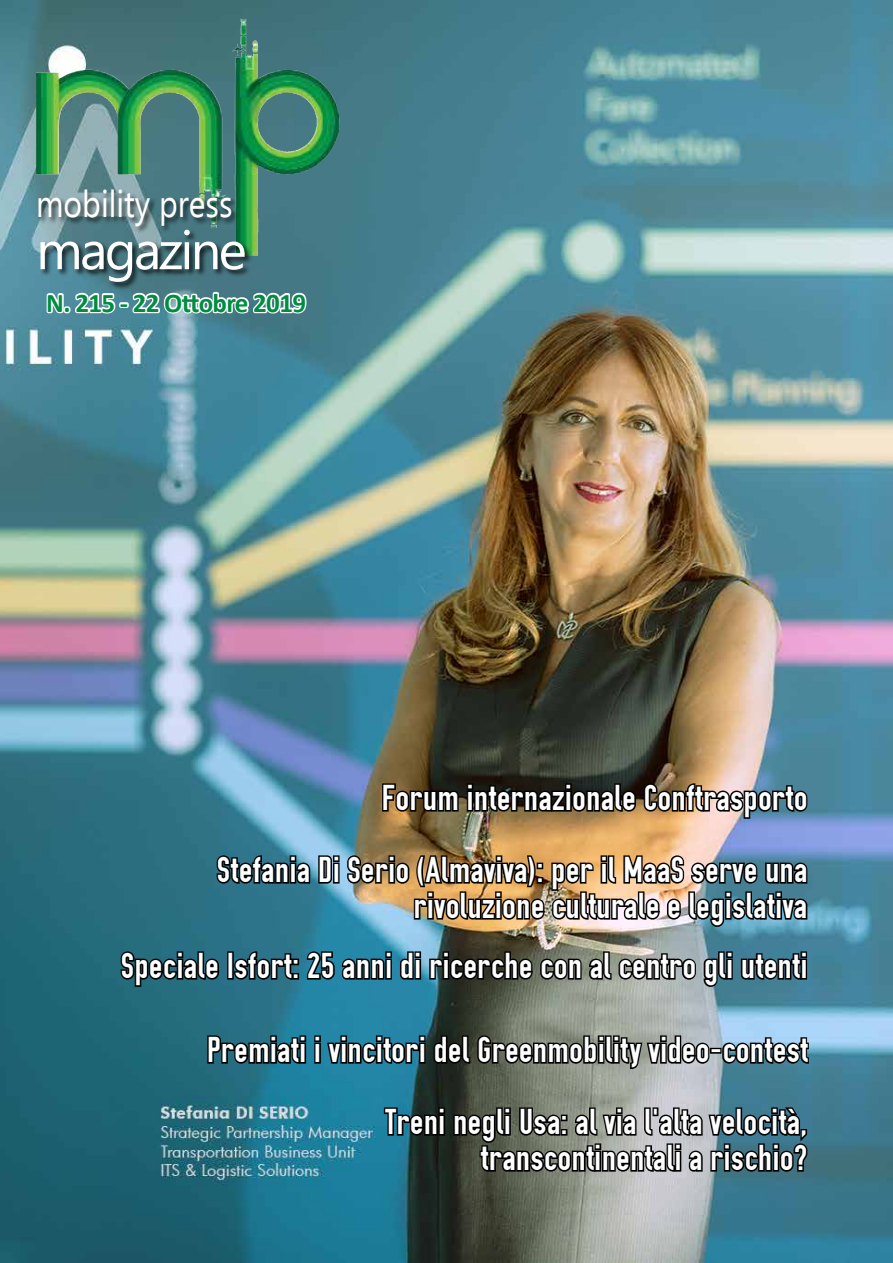
<style>
.page{position:relative;width:893px;height:1263px;background:#fff}
.page>*{position:absolute;margin:0;border:0;box-sizing:border-box;transform-origin:0 0}
.t1{font:54px "Ebrima";letter-spacing:-.05em;color:#fff}
.t2{font:37.5px "Ebrima";color:#fff;scale:.85 1}
.t3{font:36px/36px "OSP DIN";letter-spacing:.02em;color:#fff;text-align:right}
.t4{font:700 27px "Calibri";letter-spacing:-.025em;color:#008d42}
</style>
<div class="page">
<img style="left:0;top:0;width:893px;height:1263px">
<svg style="left:44px;top:266px;width:264px;height:55px"></svg>
<svg style="left:206px;top:1033px;width:96px;height:33px;background:#113540"></svg>
<div style="left:300px;top:1035px;width:6px;height:7px;border:3px solid #000"></div>
<div style="left:300px;top:1043px;width:6px;height:21px;border:3px solid #000"></div>
<div style="left:314px;top:1035px;width:7px;height:7px;border:3px solid #000"></div>
<div style="left:314px;top:1043px;width:7px;height:21px;border:3px solid #000"></div>
<svg style="left:325px;top:1036px;width:96px;height:32px;background:#113f4f"></svg>
<div style="left:419px;top:1035px;width:6px;height:7px;border:3px solid #000"></div>
<div style="left:419px;top:1043px;width:6px;height:21px;border:3px solid #000"></div>
<svg style="left:431px;top:1033px;width:281px;height:37px;background:#434742"></svg>
<div style="left:710px;top:1048px;width:11px;height:6px;border:3px solid #000"></div>
<svg style="left:720px;top:1036px;width:90px;height:30px;background:#374e5a"></svg>
<img style="left:232px;top:19px;width:105px;height:237px">
<div style="left:39px;top:228px;width:213px;height:61px;background:#000;opacity:.75"></div>
<div style="left:37px;top:188px;width:202px;height:45px;background:#000;opacity:.75"></div>
<svg style="left:214px;top:853px;width:120px;height:33px;background:#203f4a"></svg>
<div style="left:333px;top:855px;width:7px;height:7px;border:3px solid #000"></div>
<div style="left:333px;top:862px;width:7px;height:22px;border:3px solid #000"></div>
<img style="left:345px;top:834px;width:464px;height:95px">
<svg style="left:381px;top:782px;width:79px;height:32px;background:#322716"></svg>
<div style="left:467px;top:783px;width:6px;height:7px;border:3px solid #000"></div>
<div style="left:467px;top:790px;width:6px;height:22px;border:3px solid #000"></div>
<svg style="left:473px;top:781px;width:337px;height:39px;background:#464238"></svg>
<svg style="left:382px;top:1106px;width:57px;height:32px;background:#0f2e35"></svg>
<div style="left:439px;top:1107px;width:6px;height:7px;border:3px solid #000"></div>
<div style="left:439px;top:1115px;width:6px;height:21px;border:3px solid #000"></div>
<svg style="left:452px;top:1106px;width:358px;height:68px;background:#414a4a"></svg>
<svg style="left:118px;top:949px;width:103px;height:39px;background:#143c45"></svg>
<div style="left:227px;top:951px;width:7px;height:29px;border:3px solid #000"></div>
<svg style="left:232px;top:950px;width:63px;height:32px;background:#143641"></svg>
<div style="left:292px;top:959px;width:7px;height:6px;border:3px solid #000"></div>
<div style="left:292px;top:973px;width:7px;height:7px;border:3px solid #000"></div>
<svg style="left:305px;top:949px;width:81px;height:33px;background:#124454"></svg>
<div style="left:385px;top:951px;width:7px;height:7px;border:3px solid #000"></div>
<div style="left:385px;top:959px;width:7px;height:21px;border:3px solid #000"></div>
<svg style="left:398px;top:950px;width:17px;height:32px"></svg>
<div style="left:414px;top:951px;width:7px;height:7px;border:3px solid #000"></div>
<div style="left:414px;top:959px;width:7px;height:21px;border:3px solid #000"></div>
<svg style="left:428px;top:950px;width:300px;height:39px;background:#49504b"></svg>
<div style="left:726px;top:951px;width:7px;height:7px;border:3px solid #000"></div>
<div style="left:726px;top:959px;width:7px;height:21px;border:3px solid #000"></div>
<svg style="left:739px;top:952px;width:63px;height:30px;background:#1a333c"></svg>
<div style="left:800px;top:951px;width:7px;height:7px;border:3px solid #000"></div>
<div style="left:800px;top:959px;width:7px;height:21px;border:3px solid #000"></div>
<p class="t2" style="left:36px;top:176px;width:233px">mobility press</p>
<h1 class="t1" style="left:36px;top:210px;width:212px">magazine</h1>
<p class="t4" style="left:46px;top:284px;width:261px">N. 215 - 22 Ottobre 2019</p>
<p class="t3" style="left:382px;top:780px;width:427px">Forum internazionale Conftrasporto</p>
<p class="t3" style="left:217px;top:852px;width:592px">Stefania Di Serio (Almaviva): per il MaaS serve una rivoluzione culturale e legislativa</p>
<p class="t3" style="left:121px;top:948px;width:688px">Speciale Isfort: 25 anni di ricerche con al centro gli utenti</p>
<p class="t3" style="left:207px;top:1032px;width:602px">Premiati i vincitori del Greenmobility video-contest</p>
<p class="t3" style="left:385px;top:1104px;width:423px">Treni negli Usa: al via l'alta velocità, transcontinentali a rischio?</p>
</div>
